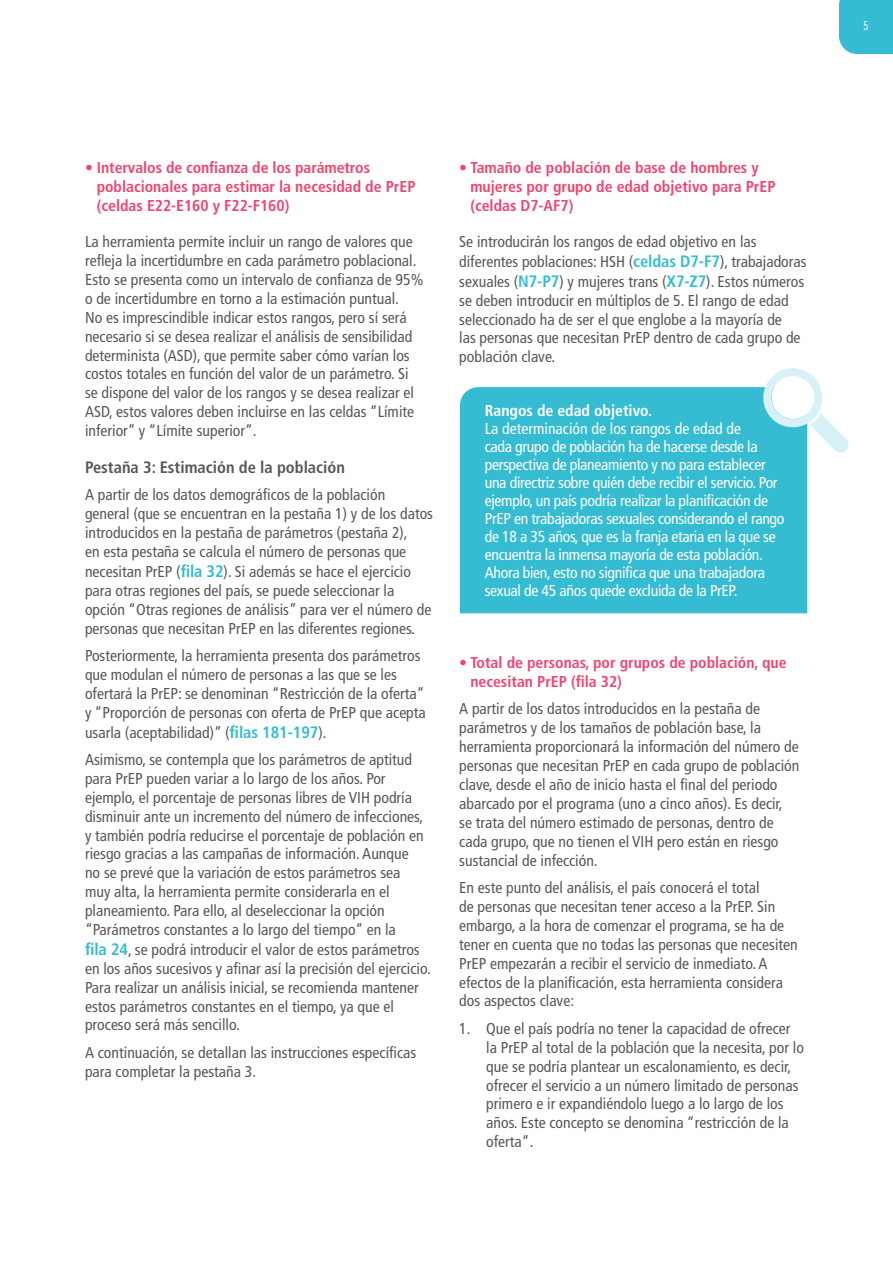
<style>
.page{position:relative;width:893px;height:1263px;background:#fff}
.page>*{position:absolute;margin:0;border:0;box-sizing:border-box;transform-origin:0 0}
.t1{font:700 condensed 16.5px "Frutiger LT Std";color:#57585a}
.t2{font:condensed 15.75px/18.9px "Frutiger LT Std";color:#57585a}
.t3{font:condensed 15.75px/18px "Frutiger LT Std";letter-spacing:-.02em;color:#fff}
.t4{font:700 condensed 15.75px/18.9px "Frutiger LT Std";color:#ef466e}
.t5{font:12px "Trade Gothic LT Std Cn 18";color:#fff}
.s1{font-weight:700;font-size:16.5px;color:#35bcd2}
.s2{font-weight:700}
</style>
<div class="page">
<div style="left:839px;top:0;width:54px;height:54px;background:#35bcd2"></div>
<div style="left:460px;top:387px;width:347px;height:226px;background:#35bcd2"></div>
<svg style="left:760px;top:368px;width:89px;height:85px"></svg>
<div style="left:772px;top:376px;width:42px;height:43px;background:#fff;border-radius:50%"></div>
<p class="t4" style="left:97px;top:159px;width:320px;text-indent:-12px">• Intervalos de confianza de los parámetros poblacionales para estimar la necesidad de PrEP (celdas E22-E160 y F22-F160)</p>
<p class="t2" style="left:85px;top:232px;width:340px">La herramienta permite incluir un rango de valores que refleja la incertidumbre en cada parámetro poblacional.<br>Esto se presenta como un intervalo de confianza de 95% o de incertidumbre en torno a la estimación puntual.<br>No es imprescindible indicar estos rangos, pero sí será necesario si se desea realizar el análisis de sensibilidad determinista (ASD), que permite saber cómo varían los costos totales en función del valor de un parámetro. Si se dispone del valor de los rangos y se desea realizar el ASD, estos valores deben incluirse en las celdas “Límite inferior” y “Límite superior”.</p>
<p class="t1" style="left:85px;top:457px;width:261px">Pestaña 3: Estimación de la población</p>
<p class="t2" style="left:85px;top:485px;width:350px">A partir de los datos demográficos de la población general (que se encuentran en la pestaña 1) y de los datos introducidos en la pestaña de parámetros (pestaña 2),<br>en esta pestaña se calcula el número de personas que necesitan PrEP (<span class="s1">fila 32</span>). Si además se hace el ejercicio para otras regiones del país, se puede seleccionar la opción “Otras regiones de análisis” para ver el número de personas que necesitan PrEP en las diferentes regiones.</p>
<p class="t2" style="left:85px;top:646px;width:342px">Posteriormente, la herramienta presenta dos parámetros que modulan el número de personas a las que se les ofertará la PrEP: se denominan “Restricción de la oferta” y “Proporción de personas con oferta de PrEP que acepta usarla (aceptabilidad)” (<span class="s1">filas 181-197</span>).</p>
<p class="t2" style="left:85px;top:750px;width:347px">Asimismo, se contempla que los parámetros de aptitud para PrEP pueden variar a lo largo de los años. Por ejemplo, el porcentaje de personas libres de VIH podría disminuir ante un incremento del número de infecciones, y también podría reducirse el porcentaje de población en riesgo gracias a las campañas de información. Aunque<br>no se prevé que la variación de estos parámetros sea<br>muy alta, la herramienta permite considerarla en el planeamiento. Para ello, al deseleccionar la opción “Parámetros constantes a lo largo del tiempo” en la<br><span class="s1">fila 24</span>, se podrá introducir el valor de estos parámetros en los años sucesivos y afinar así la precisión del ejercicio.<br>Para realizar un análisis inicial, se recomienda mantener estos parámetros constantes en el tiempo, ya que el proceso será más sencillo.</p>
<p class="t2" style="left:85px;top:1043px;width:333px">A continuación, se detallan las instrucciones específicas para completar la pestaña 3.</p>
<p class="t4" style="left:470px;top:159px;width:307px;text-indent:-11px">• Tamaño de población de base de hombres y mujeres por grupo de edad objetivo para PrEP (celdas D7-AF7)</p>
<p class="t2" style="left:459px;top:232px;width:349px">Se introducirán los rangos de edad objetivo en las diferentes poblaciones: HSH (<span class="s1">celdas D7-F7</span>), trabajadoras sexuales (<span class="s1">N7-P7</span>) y mujeres trans (<span class="s1">X7-Z7</span>). Estos números se deben introducir en múltiplos de 5. El rango de edad seleccionado ha de ser el que englobe a la mayoría de<br>las personas que necesitan PrEP dentro de cada grupo de población clave.</p>
<p class="t3" style="left:485px;top:402px;width:301px"><span class="s2">Rangos de edad objetivo.<br></span>La determinación de los rangos de edad de<br>cada grupo de población ha de hacerse desde la perspectiva de planeamiento y no para establecer una directriz sobre quién debe recibir el servicio. Por ejemplo, un país podría realizar la planificación de PrEP en trabajadoras sexuales considerando el rango de 18 a 35 años, que es la franja etaria en la que se encuentra la inmensa mayoría de esta población.<br>Ahora bien, esto no significa que una trabajadora sexual de 45 años quede excluida de la PrEP.</p>
<p class="t4" style="left:470px;top:653px;width:318px;text-indent:-11px">• Total de personas, por grupos de población, que necesitan PrEP (fila 32)</p>
<p class="t2" style="left:459px;top:700px;width:342px">A partir de los datos introducidos en la pestaña de parámetros y de los tamaños de población base, la herramienta proporcionará la información del número de personas que necesitan PrEP en cada grupo de población clave, desde el año de inicio hasta el final del periodo abarcado por el programa (uno a cinco años). Es decir,<br>se trata del número estimado de personas, dentro de cada grupo, que no tienen el VIH pero están en riesgo sustancial de infección.</p>
<p class="t2" style="left:459px;top:878px;width:340px">En este punto del análisis, el país conocerá el total<br>de personas que necesitan tener acceso a la PrEP. Sin embargo, a la hora de comenzar el programa, se ha de tener en cuenta que no todas las personas que necesiten PrEP empezarán a recibir el servicio de inmediato. A efectos de la planificación, esta herramienta considera dos aspectos clave:</p>
<p class="t2" style="left:486px;top:1019px;width:319px;text-indent:-27px">1. Que el país podría no tener la capacidad de ofrecer la PrEP al total de la población que la necesita, por lo que se podría plantear un escalonamiento, es decir, ofrecer el servicio a un número limitado de personas primero e ir expandiéndolo luego a lo largo de los años. Este concepto se denomina “restricción de la oferta”.</p>
<p class="t5" style="left:863px;top:19px;width:7px">5</p>
</div>
